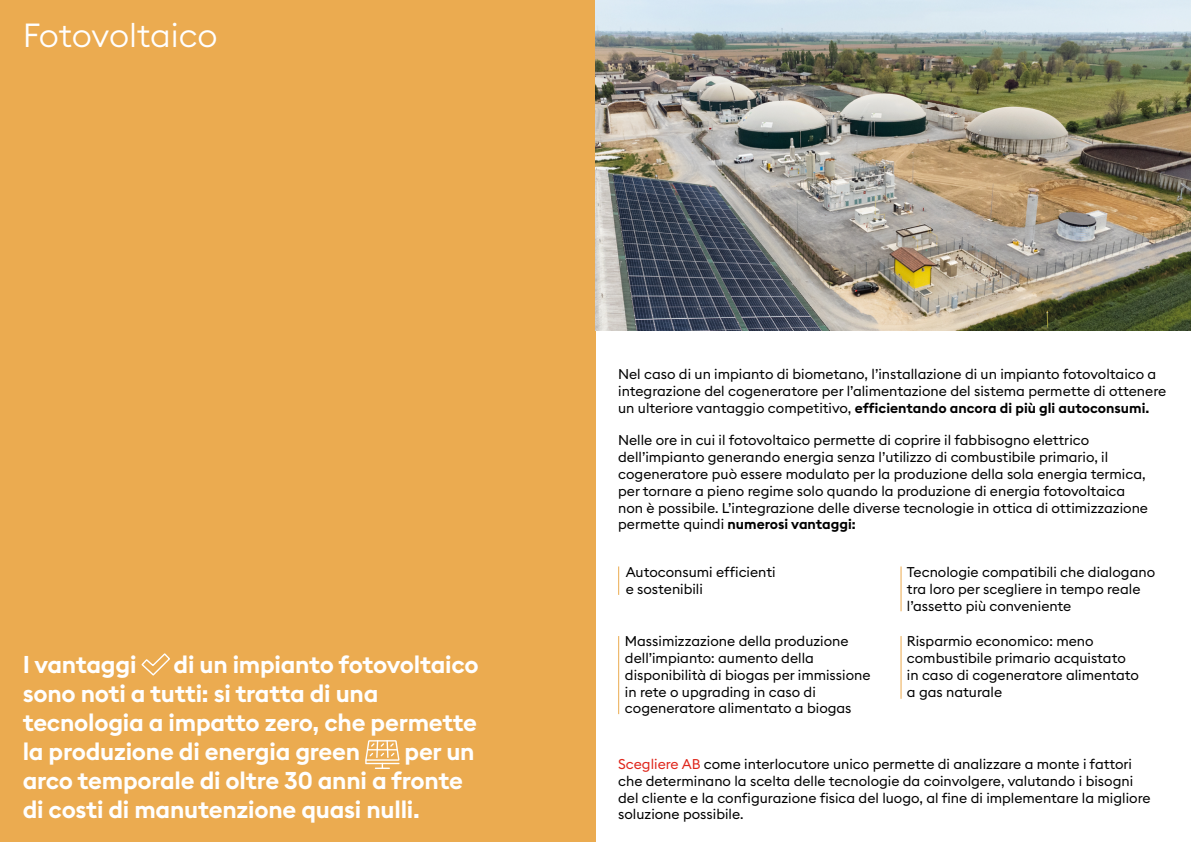
<style>
.page{position:relative;width:1191px;height:842px;background:#fff}
.page>*{position:absolute;margin:0;border:0;box-sizing:border-box;transform-origin:0 0}
.t1{font:300 33px "Euclid Square";letter-spacing:-.01em;color:#fff}
.t2{font:600 24px/29px "Euclid Square";letter-spacing:-.01em;color:#fff}
.t3{font:14px/16.8px "Euclid Square";color:#000}
.s1{font-weight:600}
.s2{color:#df271c}
</style>
<div class="page">
<div style="left:0;top:0;width:595px;height:842px;background:#ebab50"></div>
<img style="left:595px;top:0;width:596px;height:330px">
<svg style="left:618px;top:566px;width:1px;height:29px"></svg>
<hr style="left:900px;top:566px;width:1px;height:45px;background:#ebab50">
<hr style="left:618px;top:636px;width:1px;height:78px;background:#ebab50">
<hr style="left:900px;top:636px;width:1px;height:63px;background:#ebab50">
<svg style="left:141px;top:653px;width:29px;height:23px"></svg>
<svg style="left:365px;top:740px;width:34px;height:29px"></svg>
<h1 class="t1" style="left:23px;top:14px;width:196px">Fotovoltaico</h1>
<p class="t3" style="left:618px;top:366px;width:549px">Nel caso di un impianto di biometano, l’installazione di un impianto fotovoltaico a integrazione del cogeneratore per l’alimentazione del sistema permette di ottenere un ulteriore vantaggio competitivo, <span class="s1">efficientando ancora di più gli autoconsumi.</span></p>
<p class="t3" style="left:618px;top:432px;width:531px">Nelle ore in cui il fotovoltaico permette di coprire il fabbisogno elettrico dell’impianto generando energia senza l’utilizzo di combustibile primario, il cogeneratore può essere modulato per la produzione della sola energia termica, per tornare a pieno regime solo quando la produzione di energia fotovoltaica non è possibile. L’integrazione delle diverse tecnologie in ottica di ottimizzazione permette quindi <span class="s1">numerosi vantaggi:</span></p>
<p class="t3" style="left:625px;top:564px;width:151px">Autoconsumi efficienti e sostenibili</p>
<p class="t3" style="left:907px;top:564px;width:250px">Tecnologie compatibili che dialogano tra loro per scegliere in tempo reale l’assetto più conveniente</p>
<p class="t3" style="left:907px;top:633px;width:234px">Risparmio economico: meno combustibile primario acquistato in caso di cogeneratore alimentato a gas naturale</p>
<p class="t3" style="left:625px;top:633px;width:247px">Massimizzazione della produzione dell’impianto: aumento della disponibilità di biogas per immissione in rete o upgrading in caso di cogeneratore alimentato a biogas</p>
<h2 class="t2" style="left:23px;top:651px;width:457px;text-indent:151px">di un impianto fotovoltaico sono noti a tutti: si tratta di una tecnologia a impatto zero, che permette la produzione di energia green</h2>
<h2 class="t2" style="left:23px;top:651px;width:115px">I vantaggi</h2>
<h2 class="t2" style="left:23px;top:738px;width:453px;text-indent:382px">per un arco temporale di oltre 30 anni a fronte di costi di manutenzione quasi nulli.</h2>
<p class="t3" style="left:618px;top:755px;width:534px"><span class="s2">Scegliere AB</span> come interlocutore unico permette di analizzare a monte i fattori che determinano la scelta delle tecnologie da coinvolgere, valutando i bisogni del cliente e la configurazione fisica del luogo, al fine di implementare la migliore soluzione possibile.</p>
</div>
